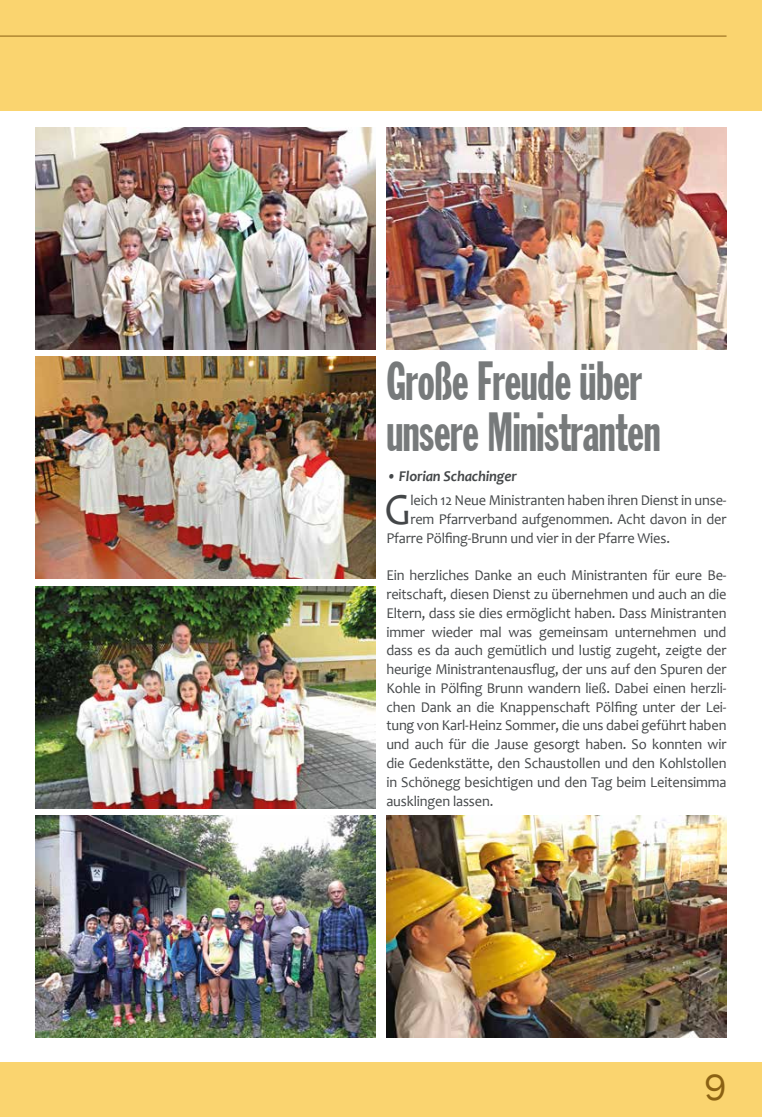
<style>
.page{position:relative;width:762px;height:1117px;background:#fff}
.page>*{position:absolute;margin:0;border:0;box-sizing:border-box;transform-origin:0 0}
.t1{font:extra-condensed 53.75px/51.2px "Franklin Gothic";letter-spacing:-.01em;color:#777a7b;scale:.89 1}
.t2{font:44.5px "Candara";color:#444749;scale:.96 1}
.t3{font:37.5px "Franklin Gothic";color:#8b6112}
.t4{font:15px/18.8px "Candara";letter-spacing:-.01em;color:#444749;text-align:justify;scale:.96 1}
.t5{font:italic 700 15px "Candara";letter-spacing:-.01em;color:#444749}
</style>
<div class="page">
<div style="left:0;top:1062px;width:762px;height:54px;background:#fad46f"></div>
<div style="left:0;top:0;width:762px;height:110px;background:#fad46f"></div>
<hr style="left:0;top:36px;width:726px;height:1px;background:#8b6112">
<img style="left:35px;top:127px;width:341px;height:222px">
<img style="left:35px;top:815px;width:341px;height:221px">
<img style="left:386px;top:127px;width:340px;height:222px">
<img style="left:35px;top:357px;width:341px;height:221px">
<img style="left:35px;top:586px;width:341px;height:221px">
<img style="left:386px;top:815px;width:340px;height:221px">
<h1 class="t1" style="left:386px;top:357px;width:310px">Große Freude über unsere Ministranten</h1>
<p class="t5" style="left:386px;top:466px;width:132px">• Florian Schachinger</p>
<h2 class="t2" style="left:384px;top:481px;width:29px">G</h2>
<p class="t4" style="left:410px;top:491px;width:331px">leich 12 Neue Ministranten haben ihren Dienst in unse-</p>
<p class="t4" style="left:410px;top:509px;width:331px">rem Pfarrverband aufgenommen. Acht davon in der</p>
<p class="t4" style="left:386px;top:528px;width:297px">Pfarre Pölfing-Brunn und vier in der Pfarre Wies.</p>
<p class="t4" style="left:386px;top:566px;width:356px">Ein herzliches Danke an euch Ministranten für eure Be&shy;reitschaft, diesen Dienst zu übernehmen und auch an die Eltern, dass sie dies ermöglicht haben. Dass Ministranten immer wieder mal was gemeinsam unternehmen und dass es da auch gemütlich und lustig zugeht, zeigte der heurige Ministrantenausflug, der uns auf den Spuren der Kohle in Pölfing Brunn wandern ließ. Dabei einen herzli&shy;chen Dank an die Knappenschaft Pölfing unter der Lei&shy;tung von Karl-Heinz Sommer, die uns dabei geführt haben und auch für die Jause gesorgt haben. So konnten wir die Gedenkstätte, den Schaustollen und den Kohlstollen in Schönegg besichtigen und den Tag beim Leitensimma ausklingen lassen.</p>
<h3 class="t3" style="left:704px;top:1063px;width:23px">9</h3>
</div>
